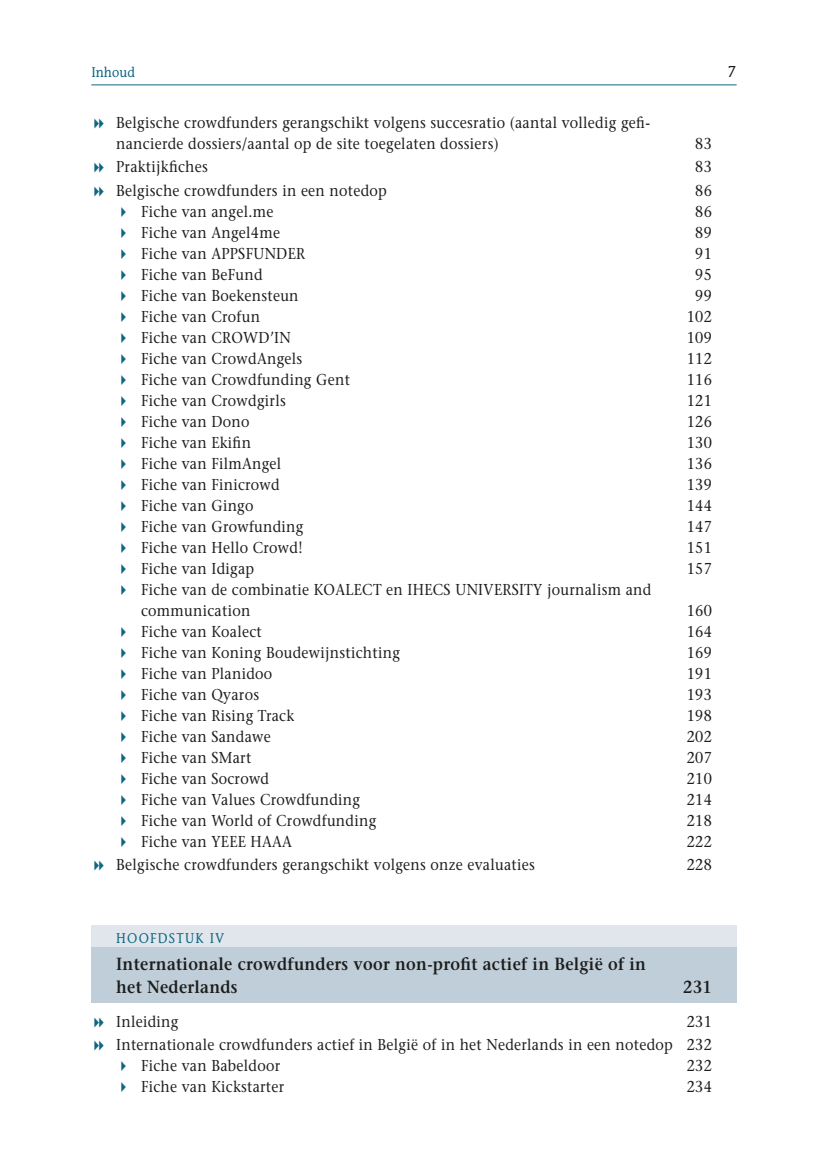
<style>
.page{position:relative;width:828px;height:1175px;background:#fff}
.page>*{position:absolute;margin:0;border:0;box-sizing:border-box;transform-origin:0 0}
.t1{font:600 17.5px/22.8px "Stone Serif Std";letter-spacing:.02em;color:#1d1d1b;scale:.9 1}
.t2{font:500 15.75px/21px "Stone Serif Std";letter-spacing:.02em;color:#1d1d1b;scale:.9 1}
.t3{font:500 15.75px "Stone Informal Std";color:#1d1d1b}
.t4{font:500 14px "Stone Informal Std";letter-spacing:.1em;color:#0f6681;scale:.9 1}
</style>
<div class="page">
<hr style="left:91px;top:84px;width:645px;height:1px;background:#0f6681">
<div style="left:91px;top:925px;width:645px;height:24px;background:#e0e6ec"></div>
<div style="left:91px;top:947px;width:645px;height:56px;background:#bfced8"></div>
<p class="t4" style="left:91px;top:64px;width:50px">Inhoud</p>
<p class="t3" style="left:727px;top:62px;width:11px">7</p>
<p class="t2" style="left:116px;top:112px;width:594px">Belgische crowdfunders gerangschikt volgens succesratio (aantal volledig gefi&shy;nancierde dossiers/aantal op de site toegelaten dossiers)</p>
<p class="t2" style="left:695px;top:133px;width:20px">83</p>
<p class="t2" style="left:116px;top:156px;width:103px">Praktijkfiches</p>
<p class="t2" style="left:695px;top:156px;width:20px">83</p>
<p class="t2" style="left:116px;top:180px;width:302px">Belgische crowdfunders in een notedop</p>
<p class="t2" style="left:695px;top:180px;width:20px">86</p>
<p class="t2" style="left:141px;top:201px;width:149px">Fiche van angel.me</p>
<p class="t2" style="left:695px;top:201px;width:20px">86</p>
<p class="t2" style="left:141px;top:222px;width:156px">Fiche van Angel4me</p>
<p class="t2" style="left:695px;top:222px;width:20px">89</p>
<p class="t2" style="left:141px;top:243px;width:184px">Fiche van APPSFUNDER</p>
<p class="t2" style="left:695px;top:243px;width:20px">91</p>
<p class="t2" style="left:141px;top:264px;width:136px">Fiche van BeFund</p>
<p class="t2" style="left:695px;top:264px;width:20px">95</p>
<p class="t2" style="left:141px;top:285px;width:177px">Fiche van Boekensteun</p>
<p class="t2" style="left:695px;top:285px;width:20px">99</p>
<p class="t2" style="left:141px;top:306px;width:134px">Fiche van Crofun</p>
<p class="t2" style="left:686px;top:306px;width:29px">102</p>
<p class="t2" style="left:141px;top:327px;width:168px">Fiche van CROWD’IN</p>
<p class="t2" style="left:686px;top:327px;width:29px">109</p>
<p class="t2" style="left:141px;top:348px;width:181px">Fiche van CrowdAngels</p>
<p class="t2" style="left:686px;top:348px;width:29px">112</p>
<p class="t2" style="left:141px;top:369px;width:234px">Fiche van Crowdfunding Gent</p>
<p class="t2" style="left:686px;top:369px;width:29px">116</p>
<p class="t2" style="left:141px;top:390px;width:162px">Fiche van Crowdgirls</p>
<p class="t2" style="left:686px;top:390px;width:29px">121</p>
<p class="t2" style="left:141px;top:411px;width:122px">Fiche van Dono</p>
<p class="t2" style="left:686px;top:411px;width:29px">126</p>
<p class="t2" style="left:141px;top:432px;width:124px">Fiche van Ekifin</p>
<p class="t2" style="left:686px;top:432px;width:29px">130</p>
<p class="t2" style="left:141px;top:453px;width:157px">Fiche van FilmAngel</p>
<p class="t2" style="left:686px;top:453px;width:29px">136</p>
<p class="t2" style="left:141px;top:474px;width:156px">Fiche van Finicrowd</p>
<p class="t2" style="left:686px;top:474px;width:29px">139</p>
<p class="t2" style="left:141px;top:495px;width:127px">Fiche van Gingo</p>
<p class="t2" style="left:686px;top:495px;width:29px">144</p>
<p class="t2" style="left:141px;top:516px;width:182px">Fiche van Growfunding</p>
<p class="t2" style="left:686px;top:516px;width:29px">147</p>
<p class="t2" style="left:141px;top:537px;width:181px">Fiche van Hello Crowd!</p>
<p class="t2" style="left:686px;top:537px;width:29px">151</p>
<p class="t2" style="left:141px;top:558px;width:127px">Fiche van Idigap</p>
<p class="t2" style="left:686px;top:558px;width:29px">157</p>
<p class="t2" style="left:141px;top:579px;width:568px">Fiche van de combinatie KOALECT en IHECS UNIVERSITY journalism and communication</p>
<p class="t2" style="left:686px;top:600px;width:29px">160</p>
<p class="t2" style="left:141px;top:621px;width:136px">Fiche van Koalect</p>
<p class="t2" style="left:686px;top:621px;width:29px">164</p>
<p class="t2" style="left:141px;top:642px;width:289px">Fiche van Koning Boudewijnstichting</p>
<p class="t2" style="left:686px;top:642px;width:29px">169</p>
<p class="t2" style="left:141px;top:663px;width:147px">Fiche van Planidoo</p>
<p class="t2" style="left:686px;top:663px;width:29px">191</p>
<p class="t2" style="left:141px;top:684px;width:133px">Fiche van Qyaros</p>
<p class="t2" style="left:686px;top:684px;width:29px">193</p>
<p class="t2" style="left:141px;top:705px;width:172px">Fiche van Rising Track</p>
<p class="t2" style="left:686px;top:705px;width:29px">198</p>
<p class="t2" style="left:141px;top:726px;width:146px">Fiche van Sandawe</p>
<p class="t2" style="left:686px;top:726px;width:29px">202</p>
<p class="t2" style="left:141px;top:747px;width:124px">Fiche van SMart</p>
<p class="t2" style="left:686px;top:747px;width:29px">207</p>
<p class="t2" style="left:141px;top:768px;width:144px">Fiche van Socrowd</p>
<p class="t2" style="left:686px;top:768px;width:29px">210</p>
<p class="t2" style="left:141px;top:789px;width:245px">Fiche van Values Crowdfunding</p>
<p class="t2" style="left:686px;top:789px;width:29px">214</p>
<p class="t2" style="left:141px;top:810px;width:263px">Fiche van World of Crowdfunding</p>
<p class="t2" style="left:686px;top:810px;width:29px">218</p>
<p class="t2" style="left:141px;top:831px;width:169px">Fiche van YEEE HAAA</p>
<p class="t2" style="left:686px;top:831px;width:29px">222</p>
<p class="t2" style="left:116px;top:854px;width:466px">Belgische crowdfunders gerangschikt volgens onze evaluaties</p>
<p class="t2" style="left:686px;top:854px;width:29px">228</p>
<p class="t4" style="left:116px;top:929px;width:122px">HOOFDSTUK IV</p>
<p class="t1" style="left:116px;top:953px;width:590px">Internationale crowdfunders voor non-profit actief in België of in het Nederlands</p>
<p class="t1" style="left:683px;top:976px;width:33px">231</p>
<p class="t2" style="left:116px;top:1010px;width:71px">Inleiding</p>
<p class="t2" style="left:116px;top:1009px;width:663px;line-height:23.4px;text-align:right">231<br>Internationale crowdfunders actief in België of in het Nederlands in een notedop 232</p>
<p class="t2" style="left:141px;top:1055px;width:156px">Fiche van Babeldoor</p>
<p class="t2" style="left:686px;top:1055px;width:29px">232</p>
<p class="t2" style="left:141px;top:1076px;width:161px">Fiche van Kickstarter</p>
<p class="t2" style="left:686px;top:1076px;width:29px">234</p>
</div>
